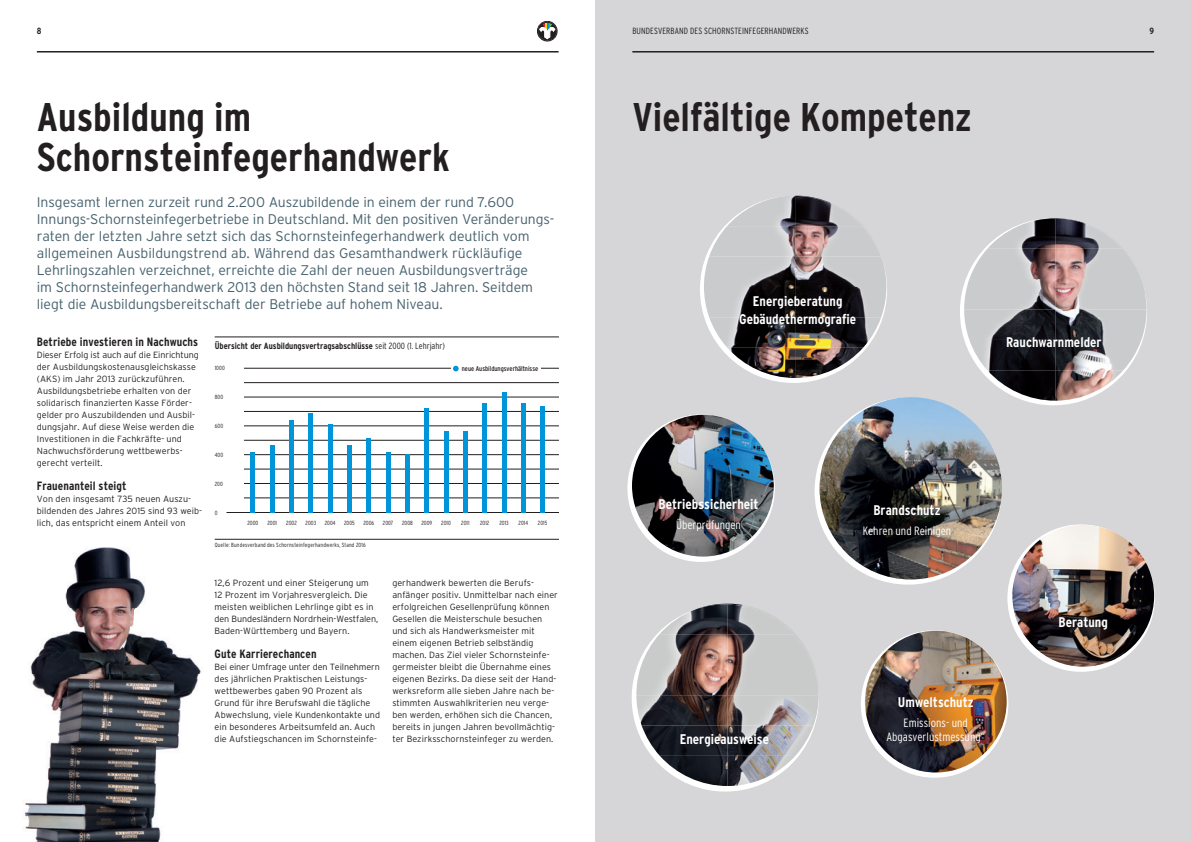
<style>
.page{position:relative;width:1191px;height:842px;background:#fff}
.page>*{position:absolute;margin:0;border:0;box-sizing:border-box;transform-origin:0 0}
.t1{font:700 condensed 40px/40px "Interstate";color:#231f20}
.t2{font:300 14px/17px "Interstate";letter-spacing:-.005em;color:#46616e}
.t3{font:700 condensed 14px/18px "Interstate";color:#fff;text-align:center}
.t4{font:700 condensed 12px "Interstate";letter-spacing:.005em;color:#231f20}
.t5{font:300 condensed 12px/14px "Interstate";color:#fff;text-align:center}
.t6{font:300 9px/12px "Interstate";letter-spacing:.005em;color:#231f20}
.t7{font:700 condensed 9px "Interstate";color:#231f20}
.t8{font:300 condensed 9px "Interstate";letter-spacing:.01em;color:#231f20}
.t9{font:condensed 7px "Interstate";color:#231f20}
.t10{font:300 condensed 6px "Interstate";letter-spacing:.02em;color:#231f20}
.s1{font-weight:300}
</style>
<div class="page">
<img style="left:25px;top:547px;width:176px;height:295px">
<div style="left:595px;top:0;width:596px;height:842px;background:#d6d5d7"></div>
<hr style="left:215px;top:539px;width:344px;height:1px;background:#231f20">
<hr style="left:215px;top:336px;width:344px;height:1px;background:#231f20">
<hr style="left:244px;top:498px;width:315px;height:1px;background:#231f20">
<hr style="left:244px;top:483px;width:315px;height:1px;background:#231f20">
<hr style="left:244px;top:469px;width:315px;height:1px;background:#231f20">
<hr style="left:244px;top:454px;width:315px;height:1px;background:#231f20">
<hr style="left:244px;top:440px;width:315px;height:1px;background:#231f20">
<hr style="left:244px;top:426px;width:315px;height:1px;background:#231f20">
<hr style="left:244px;top:411px;width:315px;height:1px;background:#231f20">
<hr style="left:244px;top:397px;width:315px;height:1px;background:#231f20">
<hr style="left:244px;top:382px;width:315px;height:1px;background:#231f20">
<hr style="left:244px;top:368px;width:315px;height:1px;background:#231f20">
<hr style="left:226px;top:512px;width:333px;height:1px;background:#231f20">
<div style="left:450px;top:362px;width:90px;height:12px;background:#fff"></div>
<svg style="left:453px;top:366px;width:5px;height:5px"></svg>
<hr style="left:309px;top:413px;width:4px;height:100px;background:#0095d9">
<hr style="left:367px;top:438px;width:4px;height:75px;background:#0095d9">
<div style="left:424px;top:409px;width:5px;height:104px;background:#0095d9"></div>
<div style="left:482px;top:404px;width:5px;height:109px;background:#0095d9"></div>
<hr style="left:270px;top:445px;width:4px;height:68px;background:#0095d9">
<hr style="left:328px;top:424px;width:4px;height:89px;background:#0095d9">
<hr style="left:386px;top:452px;width:4px;height:61px;background:#0095d9">
<hr style="left:444px;top:431px;width:4px;height:82px;background:#0095d9">
<hr style="left:502px;top:393px;width:4px;height:120px;background:#0095d9">
<div style="left:289px;top:420px;width:5px;height:93px;background:#0095d9"></div>
<div style="left:347px;top:445px;width:5px;height:68px;background:#0095d9"></div>
<hr style="left:405px;top:454px;width:4px;height:59px;background:#0095d9">
<hr style="left:463px;top:431px;width:4px;height:82px;background:#0095d9">
<hr style="left:521px;top:404px;width:4px;height:109px;background:#0095d9">
<div style="left:540px;top:407px;width:5px;height:106px;background:#0095d9"></div>
<hr style="left:251px;top:452px;width:4px;height:61px;background:#0095d9">
<div style="left:1007px;top:524px;width:147px;height:148px;background:#fff;border-radius:50%"></div>
<svg style="left:627px;top:414px;width:148px;height:148px"></svg>
<svg style="left:861px;top:630px;width:147px;height:148px"></svg>
<svg style="left:631px;top:604px;width:188px;height:187px;background:#bdbdc0"></svg>
<svg style="left:814px;top:397px;width:187px;height:188px;background:#f4f3f3"></svg>
<svg style="left:700px;top:196px;width:187px;height:187px;fill:#c9cbcd"></svg>
<img style="left:819px;top:397px;width:183px;height:182px;border-radius:91px">
<img style="left:632px;top:415px;width:142px;height:142px;border-radius:71px">
<img style="left:865px;top:631px;width:141px;height:141px;border-radius:71px">
<img style="left:727px;top:196px;width:135px;height:30px">
<img style="left:709px;top:226px;width:172px;height:31px">
<img style="left:704px;top:256px;width:5px;height:30px">
<img style="left:795px;top:256px;width:91px;height:31px">
<img style="left:704px;top:287px;width:182px;height:30px">
<img style="left:709px;top:317px;width:172px;height:31px">
<img style="left:727px;top:348px;width:136px;height:30px">
<img style="left:659px;top:604px;width:135px;height:31px">
<img style="left:641px;top:635px;width:172px;height:30px">
<img style="left:636px;top:665px;width:183px;height:60px">
<img style="left:641px;top:725px;width:172px;height:31px">
<img style="left:659px;top:756px;width:77px;height:30px">
<img style="left:987px;top:218px;width:134px;height:31px">
<img style="left:969px;top:249px;width:171px;height:30px">
<img style="left:964px;top:279px;width:182px;height:61px">
<img style="left:969px;top:340px;width:172px;height:30px">
<img style="left:987px;top:370px;width:136px;height:31px">
<img style="left:1012px;top:525px;width:142px;height:142px;border-radius:71px">
<hr style="left:37px;top:51px;width:521px;height:2px;background:#231f20">
<div style="left:537px;top:21px;width:20px;height:20px;border:1px solid #231f20;border-radius:50%"></div>
<div style="left:538px;top:22px;width:18px;height:18px;border:1px solid #231f20;border-radius:50%"></div>
<svg style="left:539px;top:23px;width:16px;height:16px"></svg>
<hr style="left:632px;top:51px;width:522px;height:2px;background:#231f20">
<p class="t8" style="left:632px;top:26px;width:178px">BUNDESVERBAND DES SCHORNSTEINFEGERHANDWERKS</p>
<p class="t7" style="left:37px;top:26px;width:6px">8</p>
<p class="t7" style="left:1149px;top:26px;width:6px">9</p>
<h1 class="t1" style="left:37px;top:97px;width:414px">Ausbildung im<br>Schornsteinfegerhandwerk</h1>
<p class="t2" style="left:37px;top:193px;width:519px">Insgesamt lernen zurzeit rund 2.200 Auszubildende in einem der rund 7.600<br>Innungs-Schornsteinfegerbetriebe in Deutschland. Mit den positiven Veränderungs&shy;raten der letzten Jahre setzt sich das Schornsteinfegerhandwerk deutlich vom allgemeinen Ausbildungstrend ab. Während das Gesamthandwerk rückläufige Lehrlingszahlen verzeichnet, erreichte die Zahl der neuen Ausbildungsverträge<br>im Schornsteinfegerhandwerk 2013 den höchsten Stand seit 18 Jahren. Seitdem liegt die Ausbildungsbereitschaft der Betriebe auf hohem Niveau.</p>
<h3 class="t4" style="left:37px;top:335px;width:163px">Betriebe investieren in Nachwuchs</h3>
<p class="t6" style="left:37px;top:349px;width:163px">Dieser Erfolg ist auch auf die Einrichtung der Ausbildungskostenausgleichskasse (AKS) im Jahr 2013 zurückzuführen.<br>Ausbildungsbetriebe erhalten von der solidarisch finanzierten Kasse Förder&shy;gelder pro Auszubildenden und Ausbil&shy;dungsjahr. Auf diese Weise werden die Investitionen in die Fachkräfte- und Nachwuchsförderung wettbewerbs&shy;gerecht verteilt.</p>
<h3 class="t4" style="left:37px;top:479px;width:91px">Frauenanteil steigt</h3>
<p class="t6" style="left:37px;top:493px;width:167px">Von den insgesamt 735 neuen Auszu&shy;bildenden des Jahres 2015 sind 93 weib&shy;lich, das entspricht einem Anteil von</p>
<p class="t7" style="left:215px;top:340px;width:232px">Übersicht der Ausbildungsvertragsabschlüsse <span class="s1">seit 2000 (1. Lehrjahr)</span></p>
<p class="t10" style="left:215px;top:365px;width:12px">1000</p>
<p class="t9" style="left:462px;top:364px;width:78px">neue Ausbildungsverhältnisse</p>
<p class="t10" style="left:215px;top:394px;width:10px">800</p>
<p class="t10" style="left:215px;top:423px;width:10px">600</p>
<p class="t10" style="left:215px;top:451px;width:10px">400</p>
<p class="t10" style="left:215px;top:480px;width:10px">200</p>
<p class="t10" style="left:215px;top:509px;width:4px">0</p>
<p class="t10" style="left:247px;top:520px;width:12px">2000</p>
<p class="t10" style="left:267px;top:520px;width:11px">2001</p>
<p class="t10" style="left:286px;top:520px;width:12px">2002</p>
<p class="t10" style="left:305px;top:520px;width:12px">2003</p>
<p class="t10" style="left:325px;top:520px;width:12px">2004</p>
<p class="t10" style="left:344px;top:520px;width:12px">2005</p>
<p class="t10" style="left:363px;top:520px;width:12px">2006</p>
<p class="t10" style="left:383px;top:520px;width:12px">2007</p>
<p class="t10" style="left:402px;top:520px;width:12px">2008</p>
<p class="t10" style="left:421px;top:520px;width:12px">2009</p>
<p class="t10" style="left:441px;top:520px;width:11px">2010</p>
<p class="t10" style="left:461px;top:520px;width:10px">2011</p>
<p class="t10" style="left:480px;top:520px;width:11px">2012</p>
<p class="t10" style="left:499px;top:520px;width:11px">2013</p>
<p class="t10" style="left:518px;top:520px;width:11px">2014</p>
<p class="t10" style="left:538px;top:520px;width:11px">2015</p>
<p class="t10" style="left:215px;top:542px;width:153px">Quelle: Bundesverband des Schornsteinfegerhandwerks, Stand 2016</p>
<p class="t6" style="left:215px;top:577px;width:165px">12,6 Prozent und einer Steigerung um 12 Prozent im Vorjahresvergleich. Die meisten weiblichen Lehrlinge gibt es in den Bundesländern Nordrhein-Westfalen, Baden-Württemberg und Bayern.</p>
<h3 class="t4" style="left:215px;top:647px;width:103px">Gute Karrierechancen</h3>
<p class="t6" style="left:215px;top:661px;width:167px">Bei einer Umfrage unter den Teilnehmern des jährlichen Praktischen Leistungs&shy;wettbewerbes gaben 90 Prozent als Grund für ihre Berufswahl die tägliche Abwechslung, viele Kundenkontakte und ein besonderes Arbeitsumfeld an. Auch die Aufstiegschancen im Schornsteinfe-</p>
<p class="t6" style="left:392px;top:577px;width:167px">gerhandwerk bewerten die Berufs&shy;anfänger positiv. Unmittelbar nach einer erfolgreichen Gesellenprüfung können Gesellen die Meisterschule besuchen und sich als Handwerksmeister mit einem eigenen Betrieb selbständig machen. Das Ziel vieler Schornsteinfe&shy;germeister bleibt die Übernahme eines eigenen Bezirks. Da diese seit der Hand&shy;werksreform alle sieben Jahre nach be&shy;stimmten Auswahlkriterien neu verge&shy;ben werden, erhöhen sich die Chancen, bereits in jungen Jahren bevollmächtig&shy;ter Bezirksschornsteinfeger zu werden.</p>
<h1 class="t1" style="left:632px;top:97px;width:341px">Vielfältige Kompetenz</h1>
<h2 class="t3" style="left:739px;top:292px;width:118px">Energieberatung<br>Gebäudethermografie</h2>
<h2 class="t3" style="left:1006px;top:333px;width:97px">Rauchwarnmelder</h2>
<h2 class="t3" style="left:658px;top:495px;width:102px">Betriebssicherheit</h2>
<h3 class="t5" style="left:676px;top:517px;width:66px">Überprüfungen</h3>
<h2 class="t3" style="left:680px;top:730px;width:91px">Energieausweise</h2>
<h2 class="t3" style="left:873px;top:501px;width:69px">Brandschutz</h2>
<h3 class="t5" style="left:862px;top:523px;width:90px">Kehren und Reinigen</h3>
<h2 class="t3" style="left:898px;top:693px;width:77px">Umweltschutz</h2>
<h3 class="t5" style="left:886px;top:715px;width:100px">Emissions- und<br>Abgasverlustmessung“</h3>
<h2 class="t3" style="left:1058px;top:613px;width:51px">Beratung</h2>
</div>
